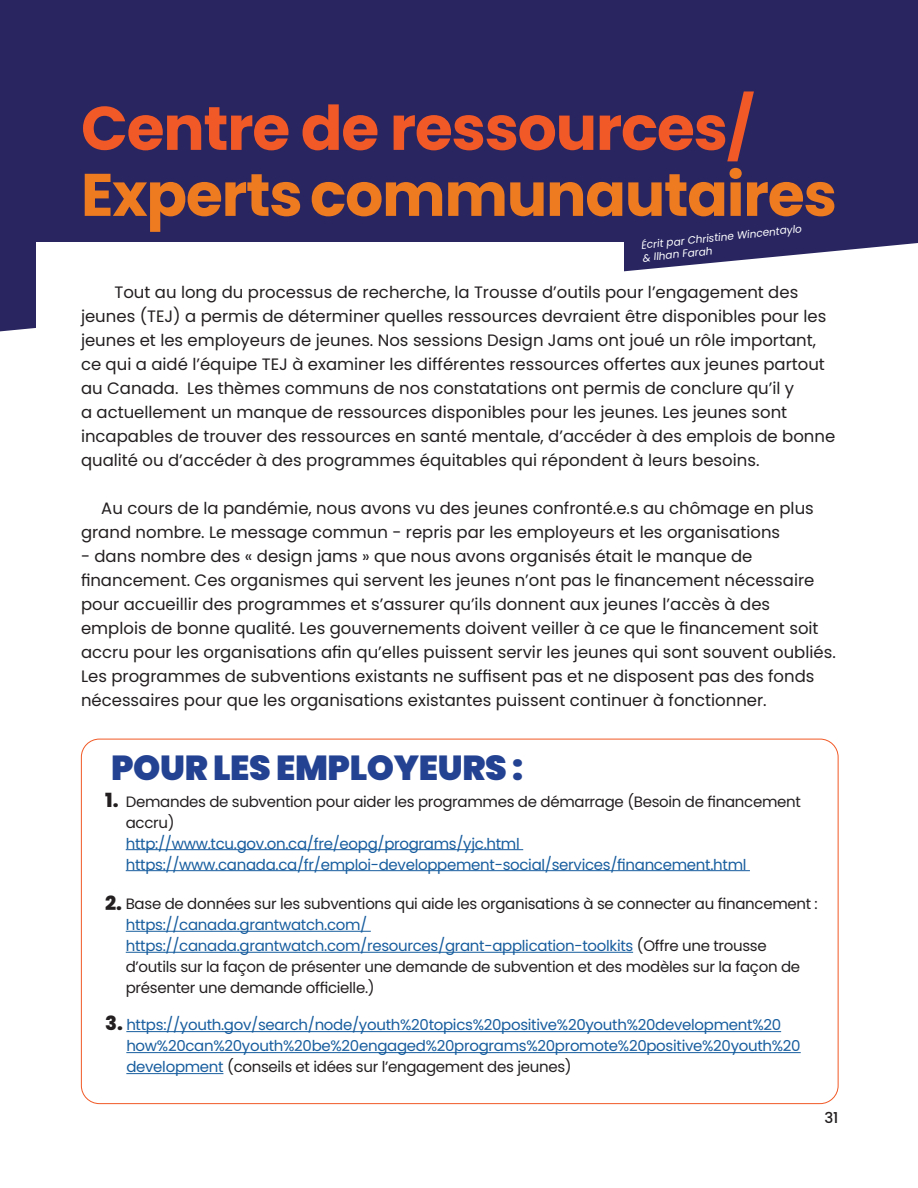
<style>
.page{position:relative;width:918px;height:1188px;background:#fff}
.page>*{position:absolute;margin:0;border:0;box-sizing:border-box;transform-origin:0 0}
.t1{font:700 61.5px "Poppins";letter-spacing:-.02em;color:#f15926}
.t2{font:700 60px "Poppins";letter-spacing:-.02em;color:#ee7b1f}
.t3{font:900 34.65px "Poppins";letter-spacing:-.01em;color:#234292}
.t4{font:800 19.5px "Poppins";color:#231f20}
.t5{font:16.5px/24px "Poppins";color:#231f20}
.t6{font:15px/21px "Poppins";letter-spacing:-.02em;color:#231f20}
.t7{font:15px/21px "Poppins";letter-spacing:-.02em;color:#175d9e}
.t8{font:500 15px "Poppins";color:#231f20}
.t9{font:italic 10.5px/12.6px "Poppins";color:#fff}
.s1{color:#175d9e}
.s2{color:#231f20}
</style>
<div class="page">
<svg style="left:0;top:0;width:918px;height:331px;background:#3a376e"></svg>
<div style="left:37px;top:242px;width:587px;height:218px;background:#fff"></div>
<hr style="left:126px;top:849px;width:397px;height:1px;background:#175d9e">
<hr style="left:126px;top:870px;width:624px;height:1px;background:#175d9e">
<hr style="left:126px;top:931px;width:245px;height:1px;background:#175d9e">
<hr style="left:126px;top:952px;width:507px;height:1px;background:#175d9e">
<hr style="left:126px;top:1031px;width:655px;height:1px;background:#175d9e">
<hr style="left:126px;top:1052px;width:675px;height:1px;background:#175d9e">
<hr style="left:126px;top:1073px;width:97px;height:1px;background:#175d9e">
<h1 class="t1" style="left:81px;top:93px;width:675px">Centre de ressources/</h1>
<h2 class="t2" style="left:81px;top:160px;width:757px">Experts communautaires</h2>
<p class="t9" style="left:641px;top:239px;width:163px;rotate:-6deg">Écrit par Christine Wincentaylo &amp; Ilhan Farah</p>
<p class="t5" style="left:81px;top:281px;width:756px;text-indent:33px">Tout au long du processus de recherche, la Trousse d’outils pour l’engagement des jeunes (TEJ) a permis de déterminer quelles ressources devraient être disponibles pour les jeunes et les employeurs de jeunes. Nos sessions Design Jams ont joué un rôle important, ce qui a aidé l’équipe TEJ à examiner les différentes ressources offertes aux jeunes partout au Canada. Les thèmes communs de nos constatations ont permis de conclure qu’il y<br>a actuellement un manque de ressources disponibles pour les jeunes. Les jeunes sont incapables de trouver des ressources en santé mentale, d’accéder à des emplois de bonne qualité ou d’accéder à des programmes équitables qui répondent à leurs besoins.</p>
<p class="t5" style="left:81px;top:497px;width:734px;text-indent:20px">Au cours de la pandémie, nous avons vu des jeunes confronté.e.s au chômage en plus grand nombre. Le message commun - repris par les employeurs et les organisations</p>
<p class="t5" style="left:81px;top:545px;width:756px">- dans nombre des « design jams » que nous avons organisés était le manque de financement. Ces organismes qui servent les jeunes n’ont pas le financement nécessaire pour accueillir des programmes et s’assurer qu’ils donnent aux jeunes l’accès à des emplois de bonne qualité. Les gouvernements doivent veiller à ce que le financement soit accru pour les organisations afin qu’elles puissent servir les jeunes qui sont souvent oubliés.<br>Les programmes de subventions existants ne suffisent pas et ne disposent pas des fonds nécessaires pour que les organisations existantes puissent continuer à fonctionner.</p>
<h3 class="t3" style="left:111px;top:747px;width:414px">POUR LES EMPLOYEURS :</h3>
<p class="t4" style="left:105px;top:789px;width:15px">1.</p>
<p class="t6" style="left:126px;top:791px;width:677px">Demandes de subvention pour aider les programmes de démarrage (Besoin de financement accru)</p>
<p class="t7" style="left:126px;top:833px;width:622px">http://www.tcu.gov.on.ca/fre/eopg/programs/yjc.html https://www.canada.ca/fr/emploi-developpement-social/services/financement.html</p>
<p class="t6" style="left:126px;top:893px;width:694px">Base de données sur les subventions qui aide les organisations à se connecter au financement :</p>
<p class="t6" style="left:126px;top:914px;width:676px"><span class="s1">https://canada.grantwatch.com/ https://canada.grantwatch.com/resources/grant-application-toolkits</span> (Offre une trousse d’outils sur la façon de présenter une demande de subvention et des modèles sur la façon de présenter une demande officielle.)</p>
<p class="t7" style="left:126px;top:1015px;width:676px">https://youth.gov/search/node/youth%20topics%20positive%20youth%20development%20 how%20can%20youth%20be%20engaged%20programs%20promote%20positive%20youth%20 development <span class="s2">(conseils et idées sur l’engagement des jeunes)</span></p>
<p class="t4" style="left:105px;top:892px;width:18px">2.</p>
<p class="t4" style="left:105px;top:1012px;width:19px">3.</p>
<p class="t8" style="left:824px;top:1109px;width:16px">31</p>
</div>
